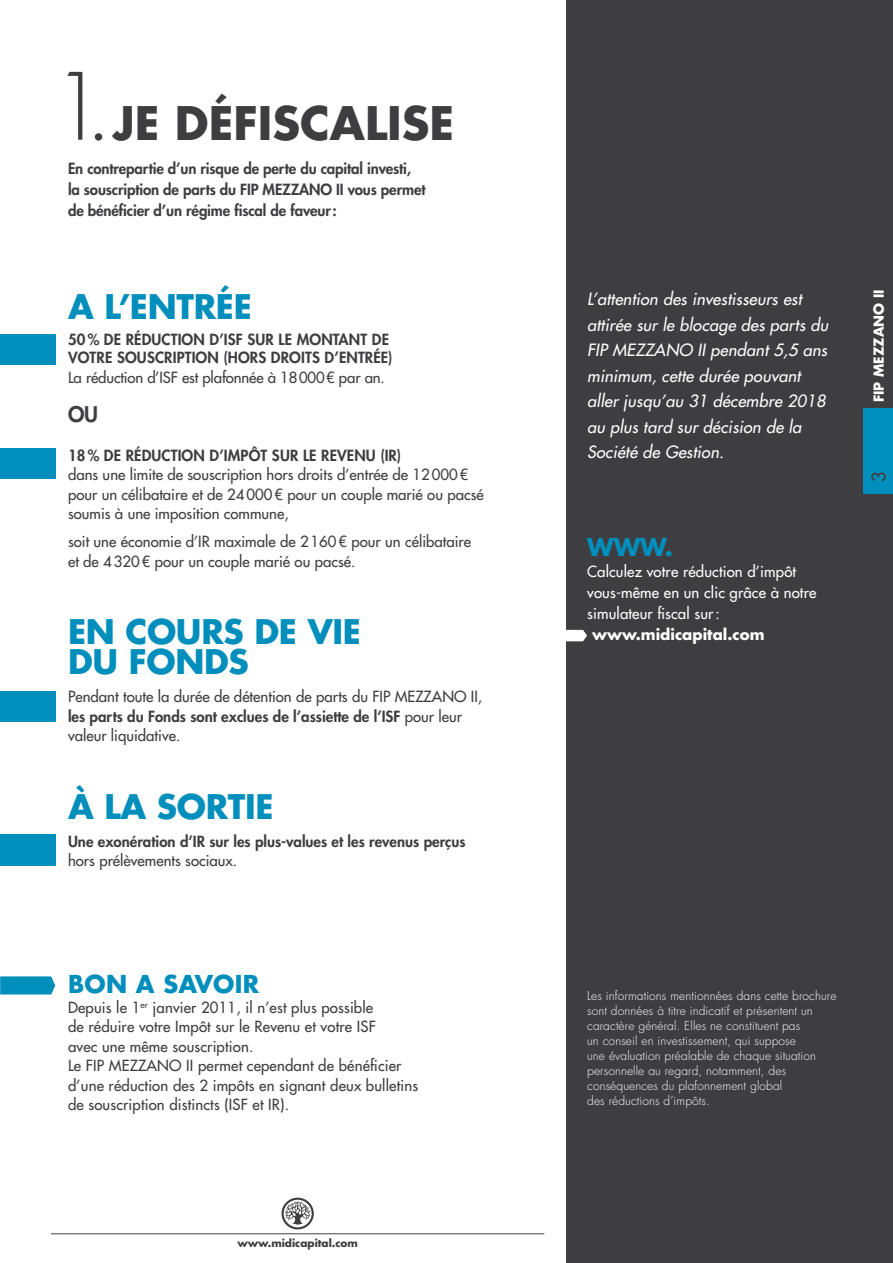
<style>
.page{position:relative;width:893px;height:1263px;background:#fff}
.page>*{position:absolute;margin:0;border:0;box-sizing:border-box;transform-origin:0 0}
.t1{font:700 45px "Futura Std";color:#3e3d40}
.t2{font:700 33px/30px "Futura Std";letter-spacing:-.01em;color:#008ebc}
.t3{font:700 24px "Futura Std";letter-spacing:-.01em;color:#008ebc}
.t4{font:800 21px "Futura Std";color:#3e3d40}
.t5{font:500 18px "Futura Std";color:#3e3d40}
.t6{font:italic 500 16.5px/25.5px "Futura Std";letter-spacing:.01em;color:#fff}
.t7{font:500 15px/19.5px "Futura Std";color:#3e3d40}
.t8{font:800 15px/21px "Futura Std";color:#3e3d40}
.t9{font:500 15px/21px "Futura Std";letter-spacing:.01em;color:#fff}
.t10{font:700 15px "Futura Std";color:#fff}
.t11{font:700 13.5px "Futura Std";color:#fff}
.t12{font:300 12px/15px "Futura Std";letter-spacing:.01em;color:#fff}
.t13{font:700 10.5px "Futura Std";color:#3e3d40}
.s1{font-weight:300;font-size:90px}
.s2{font-weight:800}
</style>
<div class="page">
<div style="left:567px;top:0;width:326px;height:1263px;background:#3e3d40"></div>
<div style="left:0;top:334px;width:55px;height:31px;background:#008ebc"></div>
<div style="left:0;top:834px;width:55px;height:32px;background:#008ebc"></div>
<svg style="left:567px;top:630px;width:20px;height:11px"></svg>
<div style="left:863px;top:408px;width:30px;height:85px;background:#008ebc"></div>
<svg style="left:0;top:976px;width:55px;height:18px"></svg>
<div style="left:0;top:691px;width:55px;height:31px;background:#008ebc"></div>
<hr style="left:51px;top:1233px;width:493px;height:1px;background:#3e3d40">
<svg style="left:281px;top:1197px;width:33px;height:32px"></svg>
<div style="left:0;top:448px;width:55px;height:30px;background:#008ebc"></div>
<h1 class="t1" style="left:50px;top:93px;width:337px"><span class="s1">1.</span>JE DÉFISCALISE</h1>
<p class="t8" style="left:68px;top:158px;width:359px">En contrepartie d’un risque de perte du capital investi, la souscription de parts du FIP MEZZANO II vous permet de bénéficier d’un régime fiscal de faveur:</p>
<h2 class="t2" style="left:68px;top:291px;width:185px">A l’entrée</h2>
<p class="t8" style="left:68px;top:329px;width:120px">50% de réduction</p>
<p class="t8" style="left:210px;top:329px;width:100px">d’ISF sur le mon</p>
<p class="t8" style="left:333px;top:329px;width:56px">tant de</p>
<p class="t8" style="left:68px;top:347px;width:134px">votre souscription</p>
<p class="t8" style="left:224px;top:347px;width:170px">(hors droits d’entrée)</p>
<p class="t7" style="left:68px;top:367px;width:318px">La réduction d’ISF est plafonnée à 18000€ par an.</p>
<h3 class="t4" style="left:68px;top:400px;width:29px">OU</h3>
<p class="t8" style="left:68px;top:444px;width:120px">18% de réduction</p>
<p class="t8" style="left:210px;top:444px;width:193px">d’Impôt sur le Reven u (IR)</p>
<p class="t7" style="left:68px;top:465px;width:417px">dans une limite de souscription hors droits d’entrée de 12000€ pour un célibataire et de 24000€ pour un couple marié ou pacsé soumis à une imposition commune,</p>
<p class="t7" style="left:68px;top:532px;width:405px">soit une économie d’IR maximale de 2160€ pour un célibataire et de 4320€ pour un couple marié ou pacsé.</p>
<h2 class="t2" style="left:68px;top:616px;width:294px">En cours de vie du Fonds</h2>
<p class="t7" style="left:68px;top:687px;width:416px">Pendant toute la durée de détention de parts du FIP MEZZANO II, <span class="s2">les parts du Fonds sont exclues de l’assiette de l’ISF</span> pour leur valeur liquidative.</p>
<h2 class="t2" style="left:68px;top:791px;width:109px">À LA SORTIE</h2>
<p class="t8" style="left:68px;top:830px;width:399px">Une exonération d’IR sur les plus-values et les revenus perçus</p>
<p class="t7" style="left:68px;top:851px;width:171px">hors prélèvements sociaux.</p>
<h3 class="t3" style="left:68px;top:968px;width:38px">BON</h3>
<h3 class="t3" style="left:136px;top:968px;width:77px">A SAVOIR</h3>
<p class="t7" style="left:68px;top:997px;width:352px">Depuis le 1<sup>er</sup> janvier 2011, il n’est plus possible<br>de réduire votre Impôt sur le Revenu et votre ISF<br>avec une même souscription.<br>Le FIP MEZZANO II permet cependant de bénéficier d’une réduction des 2 impôts en signant deux bulletins de souscription distincts (ISF et IR).</p>
<p class="t13" style="left:237px;top:1236px;width:122px">www.midicapital.com</p>
<p class="t6" style="left:587px;top:287px;width:243px">L’attention des investisseurs est attirée sur le blocage des parts du<br>FIP MEZZANO II pendant 5,5 ans minimum, cette durée pouvant aller jusqu’au 31 décembre 2018 au plus tard sur décision de la<br>Société de Gestion.</p>
<h3 class="t3" style="left:587px;top:531px;width:87px">WWW.</h3>
<p class="t9" style="left:587px;top:561px;width:231px">Calculez votre réduction d’impôt vous-même en un clic grâce à notre simulateur fiscal sur:</p>
<p class="t10" style="left:592px;top:624px;width:174px">www.midicapital.com</p>
<p class="t11" style="left:870px;top:402px;width:113px;rotate:-90deg">FIP MEZZANO II</p>
<p class="t5" style="left:868px;top:482px;width:12px;rotate:-90deg">3</p>
<p class="t12" style="left:587px;top:988px;width:251px">Les informations mentionnées dans cette brochure sont données à titre indicatif et présentent un caractère général. Elles ne constituent pas<br>un conseil en investissement, qui suppose<br>une évaluation préalable de chaque situation personnelle au regard, notamment, des conséquences du plafonnement global<br>des réductions d’impôts.</p>
</div>
